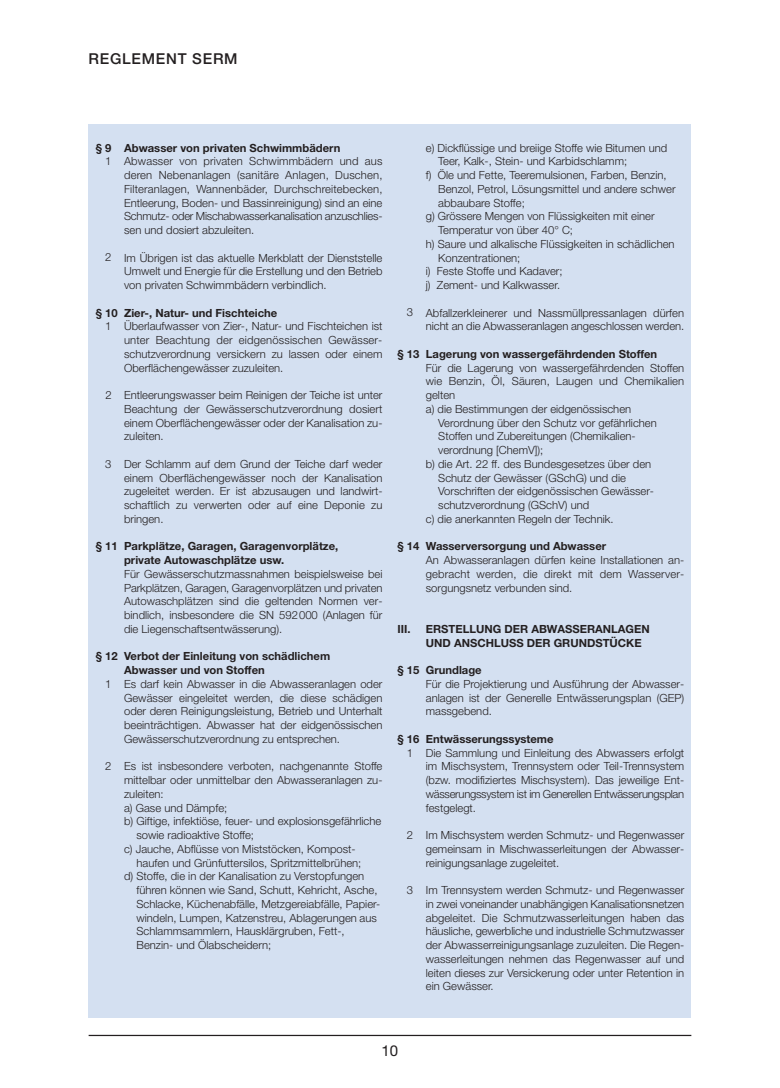
<style>
.page{position:relative;width:780px;height:1088px;background:#fff}
.page>*{position:absolute;margin:0;border:0;box-sizing:border-box;transform-origin:0 0}
.t1{font:500 15px "Helvetica Neue LT Std";letter-spacing:.05em;color:#231f20}
.t2{font:15px "Helvetica Neue LT Std";color:#231f20}
.t3{font:300 11.25px/13.8px "Helvetica Neue LT Std";color:#231f20;text-align:justify}
.t4{font:700 11.25px/13.8px "Helvetica Neue LT Std";color:#231f20}
.s1{color:#dcdddf}
</style>
<div class="page">
<hr style="left:89px;top:1035px;width:602px;height:1px;background:#231f20">
<div style="left:89px;top:124px;width:602px;height:893px;background:#d4e0f1"></div>
<h1 class="t1" style="left:89px;top:53px;width:150px">REGLEMENT SERM</h1>
<p class="t4" style="left:96px;top:142px;width:246px">§ 9 Abwasser von privaten Schwimmbädern</p>
<p class="t3" style="left:124px;top:155px;width:260px">Abwasser von privaten Schwimmbädern und aus deren Nebenanlagen (sanitäre Anlagen, Duschen, Filteranlagen, Wannenbäder, Durchschreitebecken, Entleerung, Boden- und Bassinreinigung) sind an eine Schmutz- oder Mischabwasserkanalisation anzuschlies&shy;sen und dosiert abzuleiten.</p>
<p class="t3" style="left:124px;top:252px;width:260px">Im Übrigen ist das aktuelle Merkblatt der Dienststelle Umwelt und Energie für die Erstellung und den Betrieb von privaten Schwimmbädern verbindlich.</p>
<p class="t4" style="left:96px;top:307px;width:183px">§ 10 Zier-, Natur- und Fischteiche</p>
<p class="t3" style="left:124px;top:320px;width:260px">Überlaufwasser von Zier-, Natur- und Fischteichen ist unter Beachtung der eidgenössischen Gewässer&shy;schutzverordnung versickern zu lassen oder einem Oberflächengewässer zuzuleiten.</p>
<p class="t3" style="left:124px;top:389px;width:260px">Entleerungswasser beim Reinigen der Teiche ist unter Beachtung der Gewässerschutzverordnung dosiert einem Oberflächengewässer oder der Kanalisation zu&shy;zuleiten.</p>
<p class="t3" style="left:124px;top:458px;width:260px">Der Schlamm auf dem Grund der Teiche darf weder einem Oberflächengewässer noch der Kanalisation zugeleitet werden. Er ist abzusaugen und landwirt&shy;schaftlich zu verwerten oder auf eine Deponie zu bringen.</p>
<p class="t4" style="left:124px;top:540px;width:216px;text-indent:-28px">§ 11 Parkplätze, Garagen, Garagenvorplätze, private Autowaschplätze usw.</p>
<p class="t3" style="left:124px;top:568px;width:260px">Für Gewässerschutzmassnahmen beispielsweise bei Parkplätzen, Garagen, Garagenvorplätzen und privaten Autowaschplätzen sind die geltenden Normen ver&shy;bindlich, insbesondere die SN 592000 (Anlagen für die Liegenschaftsentwässerung).</p>
<p class="t4" style="left:124px;top:650px;width:208px;text-indent:-28px">§ 12 Verbot der Einleitung von schädlichem<br>Abwasser und von Stoffen</p>
<p class="t3" style="left:124px;top:678px;width:260px">Es darf kein Abwasser in die Abwasseranlagen oder Gewässer eingeleitet werden, die diese schädigen oder deren Reinigungsleistung, Betrieb und Unterhalt beeinträchtigen. Abwasser hat der eidgenössischen Gewässerschutzverordnung zu entsprechen.</p>
<p class="t3" style="left:124px;top:760px;width:260px">Es ist insbesondere verboten, nachgenannte Stoffe</p>
<p class="t3" style="left:124px;top:774px;width:260px">mittelbar oder unmittelbar den Abwasseranlagen zu-</p>
<p class="t3" style="left:124px;top:788px;width:41px">zuleiten:</p>
<p class="t3" style="left:124px;top:802px;width:105px">a) Gase und Dämpfe;</p>
<p class="t3" style="left:124px;top:815px;width:259px">b) Giftige, infektiöse, feuer- und explosionsgefährliche</p>
<p class="t3" style="left:136px;top:829px;width:119px">sowie radioaktive Stoffe;</p>
<p class="t3" style="left:124px;top:843px;width:233px">c) Jauche, Abflüsse von Miststöcken, Kompost-</p>
<p class="t3" style="left:136px;top:857px;width:226px">haufen und Grünfuttersilos, Spritzmittelbrühen;</p>
<p class="t3" style="left:124px;top:870px;width:242px">d) Stoffe, die in der Kanalisation zu Verstopfungen</p>
<p class="t3" style="left:136px;top:884px;width:242px">führen können wie Sand, Schutt, Kehricht, Asche,</p>
<p class="t3" style="left:136px;top:898px;width:245px">Schlacke, Küchenabfälle, Metzgereiabfälle, Papier-</p>
<p class="t3" style="left:136px;top:912px;width:242px">windeln, Lumpen, Katzenstreu, Ablagerungen<span class="s1">)</span>aus</p>
<p class="t3" style="left:136px;top:925px;width:210px">Schlammsammlern, Hausklärgruben, Fett-,</p>
<p class="t3" style="left:136px;top:939px;width:136px">Benzin- und Ölabscheidern;</p>
<p class="t3" style="left:105px;top:155px;width:8px">1</p>
<p class="t3" style="left:105px;top:252px;width:8px">2</p>
<p class="t3" style="left:105px;top:320px;width:8px">1</p>
<p class="t3" style="left:106px;top:389px;width:8px">2</p>
<p class="t3" style="left:105px;top:458px;width:8px">3</p>
<p class="t3" style="left:105px;top:678px;width:8px">1</p>
<p class="t3" style="left:105px;top:760px;width:8px">2</p>
<p class="t3" style="left:426px;top:142px;width:243px">e) Dickflüssige und breiige Stoffe wie Bitumen und</p>
<p class="t3" style="left:438px;top:155px;width:190px">Teer, Kalk-, Stein- und Karbidschlamm;</p>
<p class="t3" style="left:426px;top:169px;width:242px">f) Öle und Fette, Teeremulsionen, Farben, Benzin,</p>
<p class="t3" style="left:438px;top:183px;width:239px">Benzol, Petrol, Lösungsmittel und andere schwer</p>
<p class="t3" style="left:438px;top:197px;width:88px">abbaubare Stoffe;</p>
<p class="t3" style="left:426px;top:210px;width:230px">g) Grössere Mengen von Flüssigkeiten mit einer</p>
<p class="t3" style="left:438px;top:224px;width:136px">Temperatur von über 40° C;</p>
<p class="t3" style="left:426px;top:238px;width:250px">h) Saure und alkalische Flüssigkeiten in schädlichen</p>
<p class="t3" style="left:438px;top:252px;width:84px">Konzentrationen;</p>
<p class="t3" style="left:426px;top:265px;width:138px">i) Feste Stoffe und Kadaver;</p>
<p class="t3" style="left:426px;top:279px;width:136px">j) Zement- und Kalkwasser.</p>
<p class="t3" style="left:426px;top:307px;width:260px">Abfallzerkleinerer und Nassmüllpressanlagen dürfen nicht an die Abwasseranlagen angeschlossen werden.</p>
<p class="t4" style="left:397px;top:348px;width:261px">§ 13 Lagerung von wassergefährdenden Stoffen</p>
<p class="t3" style="left:426px;top:362px;width:260px">Für die Lagerung von wassergefährdenden Stoffen</p>
<p class="t3" style="left:426px;top:375px;width:260px">wie Benzin, Öl, Säuren, Laugen und Chemikalien</p>
<p class="t3" style="left:426px;top:389px;width:31px">gelten</p>
<p class="t3" style="left:426px;top:403px;width:207px">a) die Bestimmungen der eidgenössischen</p>
<p class="t3" style="left:438px;top:417px;width:220px">Verordnung über den Schutz vor gefährlichen</p>
<p class="t3" style="left:438px;top:430px;width:199px">Stoffen und Zubereitungen (Chemikalien-</p>
<p class="t3" style="left:438px;top:444px;width:107px">verordnung [ChemV]);</p>
<p class="t3" style="left:426px;top:458px;width:227px">b) die Art. 22 ff. des Bundesgesetzes über den</p>
<p class="t3" style="left:438px;top:472px;width:189px">Schutz der Gewässer (GSchG) und die</p>
<p class="t3" style="left:438px;top:485px;width:217px">Vorschriften der eidgenössischen Gewässer-</p>
<p class="t3" style="left:438px;top:499px;width:152px">schutzverordnung (GSchV) und</p>
<p class="t3" style="left:426px;top:513px;width:189px">c) die anerkannten Regeln der Technik.</p>
<p class="t4" style="left:397px;top:540px;width:210px">§ 14 Wasserversorgung und Abwasser</p>
<p class="t3" style="left:426px;top:554px;width:260px">An Abwasseranlagen dürfen keine Installationen an&shy;gebracht werden, die direkt mit dem Wasserver - sorgungsnetz verbunden sind.</p>
<p class="t4" style="left:397px;top:623px;width:15px">III.</p>
<p class="t4" style="left:426px;top:623px;width:225px">ERSTELLUNG DER ABWASSERANLAGEN<br>UND ANSCHLUSS DER GRUNDSTÜCKE</p>
<p class="t4" style="left:397px;top:664px;width:86px">§ 15 Grundlage</p>
<p class="t3" style="left:426px;top:678px;width:260px">Für die Projektierung und Ausführung der Abwasser&shy;anlagen ist der Generelle Entwässerungsplan (GEP) massgebend.</p>
<p class="t4" style="left:397px;top:733px;width:158px">§ 16 Entwässerungssysteme</p>
<p class="t3" style="left:426px;top:747px;width:260px">Die Sammlung und Einleitung des Abwassers erfolgt im Mischsystem, Trennsystem oder Teil-Trennsystem (bzw. modifiziertes Mischsystem). Das jeweilige Ent&shy;wässerungssystem ist im Generellen Entwässerungsplan festgelegt.</p>
<p class="t3" style="left:426px;top:829px;width:260px">Im Mischsystem werden Schmutz- und Regenwasser gemeinsam in Mischwasserleitungen der Abwasser&shy;reinigungsanlage zugeleitet.</p>
<p class="t3" style="left:426px;top:884px;width:260px">Im Trennsystem werden Schmutz- und Regenwasser in zwei voneinander unabhängigen Kanalisationsnetzen abgeleitet. Die Schmutzwasserleitungen haben das häusliche, gewerbliche und industrielle Schmutzwasser der Abwasserreinigungsanlage zuzuleiten. Die Regen&shy;wasserleitungen nehmen das Regenwasser auf und leiten dieses zur Versickerung oder unter Retention in ein Gewässer.</p>
<p class="t3" style="left:407px;top:307px;width:8px">3</p>
<p class="t3" style="left:407px;top:747px;width:8px">1</p>
<p class="t3" style="left:407px;top:829px;width:8px">2</p>
<p class="t3" style="left:407px;top:884px;width:8px">3</p>
<h1 class="t2" style="left:381px;top:1045px;width:18px">10</h1>
</div>
